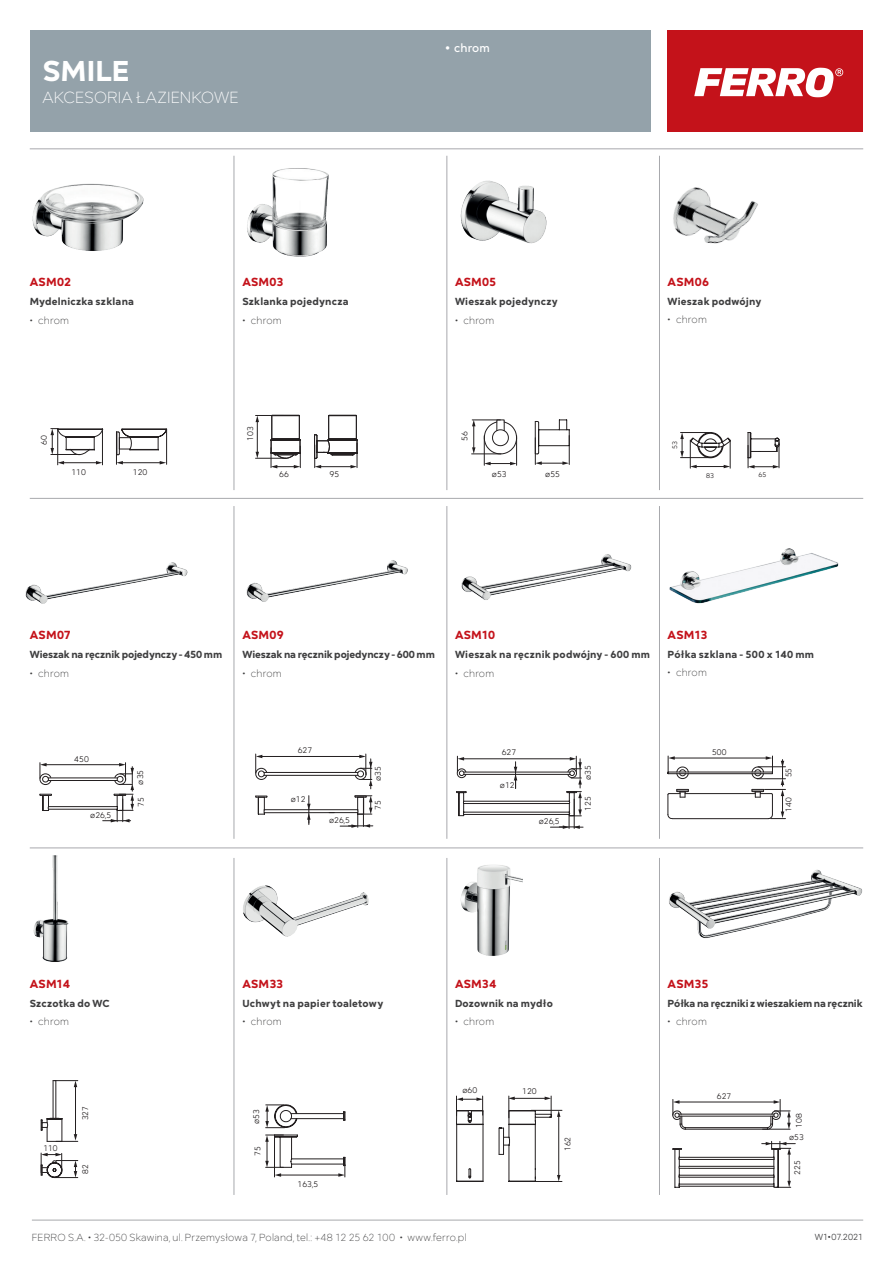
<style>
.page{position:relative;width:893px;height:1263px;background:#fff}
.page>*{position:absolute;margin:0;border:0;box-sizing:border-box;transform-origin:0 0}
.t1{font:700 29.4px "Mirai";letter-spacing:.005em;color:#fff}
.t2{font:300 16.5px "Mirai";letter-spacing:.01em;color:#fff}
.t3{font:700 12px "Mirai";letter-spacing:.015em;color:#c4121a}
.t4{font:500 12px "Mirai";letter-spacing:.01em;color:#fff}
.t5{font:700 10.5px "Mirai";letter-spacing:.015em;color:#3e3e3f}
.t6{font:300 10.5px "Mirai";letter-spacing:.02em;color:#3e3e3f}
.t7{font:700 10.5px "Mirai";letter-spacing:-.01em;color:#3e3e3f}
.t8{font:9px "Mirai";letter-spacing:.015em;color:#3e3e3f}
.t9{font:8.4px "Mirai";color:#231f20}
.t10{font:6.9px "Mirai";color:#231f20}
</style>
<div class="page">
<hr style="left:30px;top:148px;width:833px;height:1px;background:#a8a9ad">
<hr style="left:32px;top:1220px;width:831px;height:1px;background:#a8a9ad">
<hr style="left:30px;top:498px;width:833px;height:1px;background:#a8a9ad">
<hr style="left:30px;top:847px;width:833px;height:1px;background:#a8a9ad">
<hr style="left:234px;top:858px;width:1px;height:337px;background:#a8a9ad">
<hr style="left:446px;top:858px;width:1px;height:337px;background:#a8a9ad">
<hr style="left:659px;top:858px;width:1px;height:337px;background:#a8a9ad">
<hr style="left:234px;top:506px;width:1px;height:333px;background:#a8a9ad">
<hr style="left:446px;top:506px;width:1px;height:333px;background:#a8a9ad">
<hr style="left:659px;top:506px;width:1px;height:333px;background:#a8a9ad">
<hr style="left:234px;top:156px;width:1px;height:334px;background:#a8a9ad">
<hr style="left:446px;top:156px;width:1px;height:334px;background:#a8a9ad">
<hr style="left:659px;top:156px;width:1px;height:334px;background:#a8a9ad">
<div style="left:30px;top:30px;width:621px;height:102px;background:#94a2aa"></div>
<div style="left:668px;top:30px;width:195px;height:102px;background:#c4121a"></div>
<svg style="left:694px;top:68px;width:149px;height:29px"></svg>
<img style="left:32px;top:183px;width:112px;height:68px">
<img style="left:25px;top:562px;width:163px;height:42px">
<img style="left:243px;top:885px;width:126px;height:52px">
<img style="left:460px;top:865px;width:63px;height:91px">
<img style="left:247px;top:168px;width:82px;height:89px">
<img style="left:246px;top:560px;width:162px;height:42px">
<img style="left:460px;top:180px;width:87px;height:64px">
<img style="left:461px;top:554px;width:171px;height:46px">
<img style="left:673px;top:187px;width:85px;height:57px">
<img style="left:33px;top:855px;width:36px;height:107px">
<hr style="left:102px;top:429px;width:1px;height:36px;background:#231f20">
<hr style="left:57px;top:429px;width:1px;height:36px;background:#231f20">
<hr style="left:166px;top:429px;width:1px;height:35px;background:#231f20">
<hr style="left:116px;top:432px;width:1px;height:32px;background:#231f20">
<svg style="left:51px;top:428px;width:116px;height:27px"></svg>
<hr style="left:63px;top:462px;width:34px;height:1px;background:#231f20">
<svg style="left:58px;top:461px;width:6px;height:3px"></svg>
<svg style="left:96px;top:461px;width:6px;height:3px"></svg>
<hr style="left:122px;top:462px;width:39px;height:1px;background:#231f20">
<svg style="left:117px;top:461px;width:6px;height:3px"></svg>
<svg style="left:160px;top:461px;width:6px;height:3px"></svg>
<svg style="left:256px;top:415px;width:45px;height:53px"></svg>
<svg style="left:314px;top:415px;width:44px;height:53px"></svg>
<svg style="left:472px;top:419px;width:98px;height:46px"></svg>
<hr style="left:680px;top:432px;width:30px;height:1px;background:#231f20">
<hr style="left:680px;top:457px;width:32px;height:1px;background:#231f20">
<svg style="left:680px;top:432px;width:4px;height:26px"></svg>
<svg style="left:690px;top:432px;width:90px;height:36px"></svg>
<hr style="left:531px;top:1110px;width:31px;height:1px;background:#231f20">
<hr style="left:529px;top:1181px;width:33px;height:1px;background:#231f20">
<svg style="left:456px;top:1096px;width:104px;height:86px"></svg>
<svg style="left:672px;top:1141px;width:123px;height:47px"></svg>
<svg style="left:672px;top:1099px;width:119px;height:31px"></svg>
<hr style="left:56px;top:1080px;width:1px;height:38px;background:#231f20">
<hr style="left:53px;top:1080px;width:1px;height:38px;background:#231f20">
<hr style="left:75px;top:1086px;width:1px;height:49px;background:#231f20">
<svg style="left:53px;top:1080px;width:25px;height:7px"></svg>
<svg style="left:41px;top:1118px;width:37px;height:24px"></svg>
<svg style="left:41px;top:1153px;width:37px;height:25px"></svg>
<svg style="left:265px;top:1134px;width:81px;height:43px"></svg>
<svg style="left:265px;top:1104px;width:33px;height:24px"></svg>
<hr style="left:291px;top:1118px;width:53px;height:1px;background:#231f20">
<hr style="left:291px;top:1113px;width:53px;height:1px;background:#231f20">
<svg style="left:343px;top:1111px;width:3px;height:10px"></svg>
<svg style="left:39px;top:763px;width:95px;height:59px"></svg>
<svg style="left:255px;top:754px;width:117px;height:35px"></svg>
<svg style="left:255px;top:795px;width:118px;height:33px"></svg>
<svg style="left:456px;top:756px;width:127px;height:73px"></svg>
<hr style="left:464px;top:772px;width:106px;height:1px;background:#231f20">
<hr style="left:464px;top:774px;width:106px;height:1px;background:#231f20">
<svg style="left:668px;top:756px;width:117px;height:63px"></svg>
<img style="left:669px;top:869px;width:194px;height:69px">
<img style="left:669px;top:548px;width:170px;height:56px">
<h1 class="t1" style="left:43px;top:47px;width:88px">SMILE</h1>
<h2 class="t2" style="left:43px;top:84px;width:198px">AKCESORIA ŁAZIENKOWE</h2>
<p class="t4" style="left:446px;top:38px;width:46px">• chrom</p>
<p class="t3" style="left:30px;top:272px;width:43px">ASM02</p>
<p class="t5" style="left:30px;top:293px;width:106px">Mydelniczka szklana</p>
<p class="t6" style="left:30px;top:312px;width:41px">• chrom</p>
<p class="t3" style="left:242px;top:272px;width:43px">ASM03</p>
<p class="t5" style="left:242px;top:293px;width:108px">Szklanka pojedyncza</p>
<p class="t6" style="left:242px;top:312px;width:41px">• chrom</p>
<p class="t3" style="left:455px;top:272px;width:43px">ASM05</p>
<p class="t5" style="left:455px;top:293px;width:104px">Wieszak pojedynczy</p>
<p class="t6" style="left:455px;top:312px;width:41px">• chrom</p>
<p class="t3" style="left:668px;top:272px;width:43px">ASM06</p>
<p class="t5" style="left:668px;top:293px;width:95px">Wieszak podwójny</p>
<p class="t6" style="left:668px;top:311px;width:41px">• chrom</p>
<p class="t9" style="left:38px;top:445px;width:11px;rotate:-90deg">60</p>
<p class="t9" style="left:244px;top:441px;width:16px;rotate:-90deg">103</p>
<p class="t9" style="left:458px;top:441px;width:11px;rotate:-90deg">56</p>
<p class="t10" style="left:670px;top:449px;width:9px;rotate:-90deg">53</p>
<p class="t9" style="left:71px;top:466px;width:16px">110</p>
<p class="t9" style="left:133px;top:466px;width:16px">120</p>
<p class="t9" style="left:279px;top:468px;width:11px">66</p>
<p class="t9" style="left:329px;top:468px;width:11px">95</p>
<p class="t9" style="left:492px;top:468px;width:16px">ø53</p>
<p class="t9" style="left:545px;top:468px;width:16px">ø55</p>
<p class="t10" style="left:706px;top:470px;width:9px">83</p>
<p class="t10" style="left:758px;top:470px;width:9px">65</p>
<p class="t3" style="left:30px;top:625px;width:43px">ASM07</p>
<p class="t7" style="left:30px;top:646px;width:194px">Wieszak na ręcznik pojedynczy - 450 mm</p>
<p class="t6" style="left:30px;top:665px;width:41px">• chrom</p>
<p class="t3" style="left:242px;top:625px;width:43px">ASM09</p>
<p class="t7" style="left:242px;top:646px;width:194px">Wieszak na ręcznik pojedynczy - 600 mm</p>
<p class="t6" style="left:242px;top:665px;width:41px">• chrom</p>
<p class="t3" style="left:455px;top:625px;width:42px">ASM10</p>
<p class="t5" style="left:455px;top:646px;width:197px">Wieszak na ręcznik podwójny - 600 mm</p>
<p class="t6" style="left:455px;top:665px;width:41px">• chrom</p>
<p class="t3" style="left:668px;top:625px;width:41px">ASM13</p>
<p class="t5" style="left:668px;top:645px;width:148px">Półka szklana - 500 x 140 mm</p>
<p class="t6" style="left:668px;top:665px;width:41px">• chrom</p>
<p class="t9" style="left:74px;top:753px;width:16px">450</p>
<p class="t9" style="left:90px;top:809px;width:22px">ø26,5</p>
<p class="t9" style="left:134px;top:784px;width:16px;rotate:-90deg">ø35</p>
<p class="t9" style="left:135px;top:807px;width:11px;rotate:-90deg">75</p>
<p class="t9" style="left:298px;top:744px;width:16px">627</p>
<p class="t9" style="left:372px;top:781px;width:16px;rotate:-90deg">ø35</p>
<p class="t9" style="left:502px;top:746px;width:16px">627</p>
<p class="t9" style="left:500px;top:779px;width:16px">ø12</p>
<p class="t9" style="left:582px;top:780px;width:16px;rotate:-90deg">ø35</p>
<p class="t9" style="left:712px;top:746px;width:16px">500</p>
<p class="t9" style="left:782px;top:777px;width:11px;rotate:-90deg">55</p>
<p class="t9" style="left:291px;top:793px;width:16px">ø12</p>
<p class="t9" style="left:582px;top:811px;width:16px;rotate:-90deg">125</p>
<p class="t9" style="left:372px;top:809px;width:11px;rotate:-90deg">75</p>
<p class="t9" style="left:782px;top:811px;width:16px;rotate:-90deg">140</p>
<p class="t9" style="left:329px;top:814px;width:22px">ø26,5</p>
<p class="t9" style="left:539px;top:815px;width:22px">ø26,5</p>
<p class="t3" style="left:30px;top:974px;width:42px">ASM14</p>
<p class="t5" style="left:30px;top:994px;width:82px">Szczotka do WC</p>
<p class="t6" style="left:30px;top:1013px;width:41px">• chrom</p>
<p class="t9" style="left:79px;top:1120px;width:16px;rotate:-90deg">327</p>
<p class="t3" style="left:242px;top:974px;width:42px">ASM33</p>
<p class="t5" style="left:242px;top:994px;width:142px">Uchwyt na papier toaletowy</p>
<p class="t6" style="left:242px;top:1013px;width:41px">• chrom</p>
<p class="t9" style="left:250px;top:1124px;width:16px;rotate:-90deg">ø53</p>
<p class="t9" style="left:43px;top:1141px;width:16px">110</p>
<p class="t9" style="left:251px;top:1156px;width:11px;rotate:-90deg">75</p>
<p class="t9" style="left:79px;top:1174px;width:11px;rotate:-90deg">82</p>
<p class="t9" style="left:298px;top:1178px;width:22px">163,5</p>
<p class="t3" style="left:455px;top:974px;width:43px">ASM34</p>
<p class="t5" style="left:455px;top:994px;width:99px">Dozownik na mydło</p>
<p class="t6" style="left:455px;top:1013px;width:41px">• chrom</p>
<p class="t9" style="left:462px;top:1084px;width:16px">ø60</p>
<p class="t9" style="left:522px;top:1084px;width:16px">120</p>
<p class="t9" style="left:561px;top:1151px;width:16px;rotate:-90deg">162</p>
<p class="t3" style="left:668px;top:974px;width:42px">ASM35</p>
<p class="t7" style="left:668px;top:994px;width:196px">Półka na ręczniki z wieszakiem na ręcznik</p>
<p class="t6" style="left:668px;top:1013px;width:41px">• chrom</p>
<p class="t9" style="left:717px;top:1089px;width:16px">627</p>
<p class="t9" style="left:793px;top:1127px;width:16px;rotate:-90deg">108</p>
<p class="t9" style="left:789px;top:1131px;width:16px">ø53</p>
<p class="t9" style="left:791px;top:1175px;width:16px;rotate:-90deg">225</p>
<p class="t6" style="left:32px;top:1229px;width:436px">FERRO S.A. • 32-050 Skawina, ul. Przemysłowa 7, Poland, tel.: +48 12 25 62 100 • www.ferro.pl</p>
<p class="t8" style="left:815px;top:1230px;width:50px">W1•07.2021</p>
</div>
